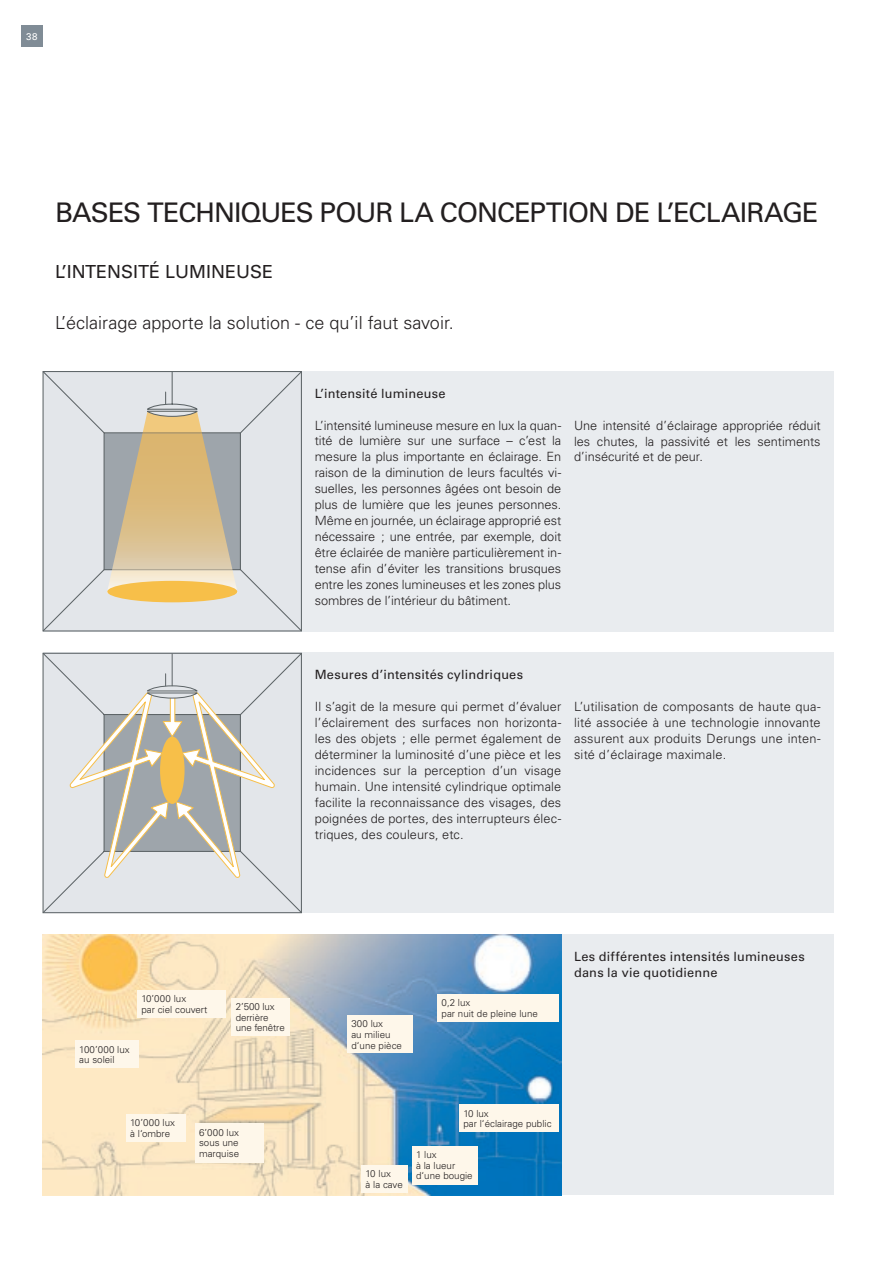
<style>
.page{position:relative;width:893px;height:1263px;background:#fff}
.page>*{position:absolute;margin:0;border:0;box-sizing:border-box;transform-origin:0 0}
.t1{font:27px "Univers";color:#231f20}
.t2{font:300 18px "Univers";color:#231f20}
.t3{font:18px "Univers";color:#231f20}
.t4{font:300 12.75px/15.9px "Univers";color:#231f20;text-align:justify}
.t5{font:12.75px/15.9px "Univers";letter-spacing:.015em;color:#231f20}
.t6{font:300 9.75px/10.6px "Univers";color:#231f20}
.t7{font:9.75px "Univers";color:#fff}
</style>
<div class="page">
<div style="left:43px;top:934px;width:790px;height:261px;background:#e9ecef"></div>
<div style="left:43px;top:371px;width:790px;height:260px;background:#e9ecef"></div>
<div style="left:43px;top:653px;width:790px;height:260px;background:#e9ecef"></div>
<div style="left:21px;top:26px;width:22px;height:21px;background:#808c96"></div>
<svg style="left:43px;top:371px;width:259px;height:260px"></svg>
<svg style="left:104px;top:371px;width:137px;height:222px"></svg>
<div style="left:107px;top:581px;width:130px;height:21px;background:#f7bf49;border-radius:50%"></div>
<svg style="left:43px;top:653px;width:259px;height:260px"></svg>
<hr style="left:172px;top:654px;width:1px;height:32px;background:#5d6467">
<svg style="left:69px;top:674px;width:206px;height:204px"></svg>
<img style="left:43px;top:934px;width:518px;height:261px">
<div style="left:126px;top:1114px;width:60px;height:28px;background:#fef7ea"></div>
<div style="left:75px;top:1041px;width:64px;height:27px;background:#fef7ea"></div>
<div style="left:137px;top:990px;width:89px;height:27px;background:#fef7ea"></div>
<div style="left:195px;top:1123px;width:69px;height:40px;background:#fef7ea"></div>
<div style="left:361px;top:1165px;width:47px;height:28px;background:#fef7ea"></div>
<div style="left:231px;top:998px;width:59px;height:38px;background:#fef7ea"></div>
<div style="left:347px;top:1015px;width:66px;height:38px;background:#fef7ea"></div>
<div style="left:437px;top:994px;width:122px;height:27px;background:#fef7ea"></div>
<div style="left:459px;top:1104px;width:100px;height:28px;background:#fef7ea"></div>
<div style="left:412px;top:1146px;width:66px;height:38px;background:#fef7ea"></div>
<p class="t7" style="left:26px;top:31px;width:13px">38</p>
<h1 class="t1" style="left:55px;top:197px;width:18px">bases</h1>
<h1 class="t1" style="left:147px;top:197px;width:17px">techni</h1>
<h1 class="t1" style="left:241px;top:197px;width:38px">ques</h1>
<h1 class="t1" style="left:320px;top:197px;width:19px">pour</h1>
<h1 class="t1" style="left:399px;top:197px;width:59px">la conception</h1>
<h1 class="t1" style="left:615px;top:197px;width:76px">de l’eclairage</h1>
<h2 class="t3" style="left:55px;top:261px;width:23px">L’intensité</h2>
<h2 class="t3" style="left:165px;top:261px;width:13px">lumineuse</h2>
<h2 class="t2" style="left:55px;top:311px;width:400px">L’éclairage apporte la solution - ce qu’il faut savoir.</h2>
<p class="t5" style="left:315px;top:385px;width:132px">L’intensité lumineuse</p>
<p class="t4" style="left:315px;top:417px;width:248px">L’intensité lumineuse mesure en lux la quan&shy;tité de lumière sur une surface – c’est la mesure la plus importante en éclairage. En raison de la diminution de leurs facultés vi&shy;suelles, les personnes âgées ont besoin de plus de lumière que les jeunes personnes.<br>Même en journée, un éclairage approprié est nécessaire ; une entrée, par exemple, doit être éclairée de manière particulièrement in&shy;tense afin d’éviter les transitions brusques entre les zones lumineuses et les zones plus sombres de l’intérieur du bâtiment.</p>
<p class="t4" style="left:574px;top:417px;width:248px">Une intensité d’éclairage appropriée réduit les chutes, la passivité et les sentiments d’insécurité et de peur.</p>
<p class="t5" style="left:315px;top:667px;width:210px">Mesures d’intensités cylindriques</p>
<p class="t4" style="left:315px;top:699px;width:248px">Il s’agit de la mesure qui permet d’évaluer l’éclairement des surfaces non horizonta&shy;les des objets ; elle permet également de déterminer la luminosité d’une pièce et les incidences sur la perception d’un visage humain. Une intensité cylindrique optimale facilite la reconnaissance des visages, des poignées de portes, des interrupteurs élec&shy;triques, des couleurs, etc.</p>
<p class="t4" style="left:574px;top:699px;width:248px">L’utilisation de composants de haute qua&shy;lité associée à une technologie innovante assurent aux produits Derungs une inten&shy;sité d’éclairage maximale.</p>
<p class="t6" style="left:141px;top:993px;width:67px">10’000 lux<br>par ciel couvert</p>
<p class="t6" style="left:79px;top:1044px;width:52px">100’000 lux au soleil</p>
<p class="t6" style="left:236px;top:1001px;width:51px">2’500 lux derrière une fenêtre</p>
<p class="t6" style="left:130px;top:1118px;width:46px">10’000 lux à l‘ombre</p>
<p class="t6" style="left:199px;top:1127px;width:42px;text-align:justify">6’000 lux sous une marquise</p>
<p class="t6" style="left:351px;top:1018px;width:52px">300 lux<br>au milieu d‘une pièce</p>
<p class="t6" style="left:442px;top:997px;width:98px">0,2 lux<br>par nuit de pleine lune</p>
<p class="t5" style="left:574px;top:949px;width:232px">Les différentes intensités lumineuses dans la vie quotidienne</p>
<p class="t6" style="left:366px;top:1168px;width:39px">10 lux<br>à la cave</p>
<p class="t6" style="left:463px;top:1108px;width:90px">10 lux<br>par l‘éclairage public</p>
<p class="t6" style="left:416px;top:1149px;width:58px">1 lux<br>à la lueur d‘une bougie</p>
</div>
